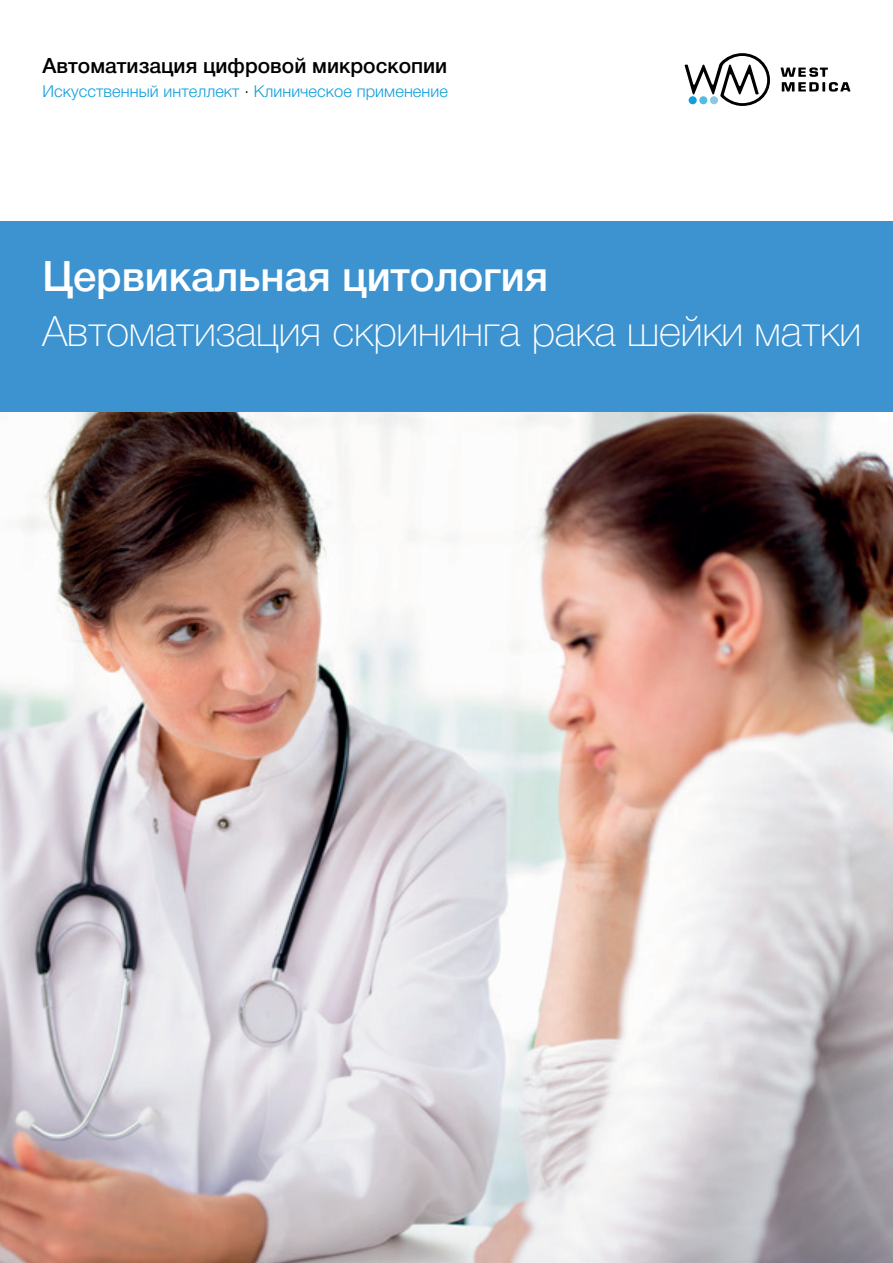
<style>
.page{position:relative;width:893px;height:1263px;background:#fff}
.page>*{position:absolute;margin:0;border:0;box-sizing:border-box;transform-origin:0 0}
.t1{font:100 42px "Helvetica Neue LTCYR";letter-spacing:-.005em;color:#fff}
.t2{font:500 42px "Helvetica Neue LTCYR";letter-spacing:-.005em;color:#fff}
.t3{font:500 21px "Helvetica Neue LTCYR";color:#000001}
.t4{font:300 16.5px "Helvetica Neue LTCYR";letter-spacing:.005em;color:#0f9fdb}
.s1{color:#000001}
</style>
<div class="page">
<div style="left:0;top:221px;width:893px;height:191px;background:#3c93d0"></div>
<svg style="left:685px;top:53px;width:85px;height:53px"></svg>
<div style="left:710px;top:96px;width:8px;height:8px;background:#8cc9df;border-radius:50%"></div>
<div style="left:699px;top:96px;width:8px;height:8px;background:#51bee0;border-radius:50%"></div>
<div style="left:689px;top:96px;width:8px;height:8px;background:#0f9fdb;border-radius:50%"></div>
<svg style="left:781px;top:67px;width:69px;height:25px"></svg>
<img style="left:0;top:412px;width:893px;height:851px">
<p class="t3" style="left:43px;top:54px;width:406px">Автоматизация цифровой микроскопии</p>
<p class="t4" style="left:43px;top:82px;width:407px">Искусственный интеллект <span class="s1">·</span> Клиническое применение</p>
<h1 class="t2" style="left:43px;top:254px;width:507px">Цервикальная цитология</h1>
<h1 class="t1" style="left:43px;top:307px;width:820px">Автоматизация скрининга рака шейки матки</h1>
</div>
